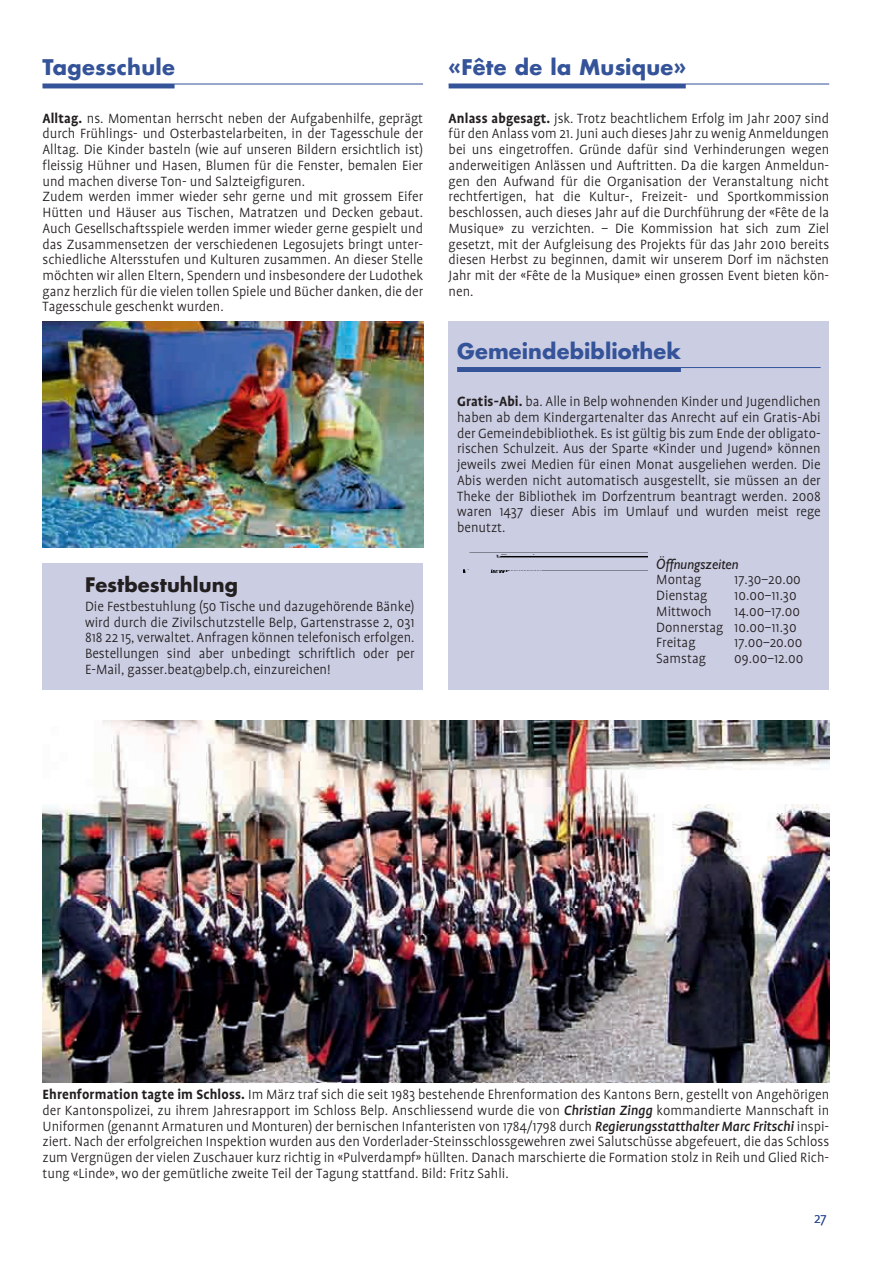
<style>
.page{position:relative;width:893px;height:1263px;background:#fff}
.page>*{position:absolute;margin:0;border:0;box-sizing:border-box;transform-origin:0 0}
.t1{font:700 21px "Futura";letter-spacing:.01em;color:#345399}
.t2{font:700 19.5px "Futura";color:#231f20}
.t3{font:300 15.3px/15.8px "Profile";color:#231f20;text-align:justify}
.t4{font:300 15.3px "Profile";color:#345399}
.t5{font:italic 15px "Gill Sans";color:#231f20}
.s1{font-weight:700}
.s2{font-weight:500;font-style:italic}
</style>
<div class="page">
<hr style="left:0;top:0;width:1px;height:1263px;background:#d7d8ea">
<hr style="left:43px;top:84px;width:132px;height:4px;background:#345399">
<hr style="left:43px;top:84px;width:380px;height:1px;background:#345399">
<img style="left:43px;top:321px;width:380px;height:227px">
<hr style="left:449px;top:84px;width:237px;height:4px;background:#345399">
<hr style="left:449px;top:84px;width:380px;height:1px;background:#345399">
<img style="left:43px;top:720px;width:786px;height:362px">
<div style="left:449px;top:321px;width:380px;height:369px;background:#cbcde3"></div>
<div style="left:457px;top:367px;width:224px;height:5px;background:#345399"></div>
<hr style="left:457px;top:367px;width:364px;height:1px;background:#345399">
<img style="left:464px;top:552px;width:184px;height:21px">
<div style="left:43px;top:564px;width:380px;height:126px;background:#cbcde3"></div>
<h1 class="t1" style="left:43px;top:53px;width:134px">Tagesschule</h1>
<p class="t3" style="left:43px;top:110px;width:382px;text-align:left"><span class="s1">Alltag.</span> ns. Momentan herrscht neben der Aufgabenhilfe, geprägt durch Frühlings- und Osterbastelarbeiten, in der Tagesschule der Alltag. Die Kinder basteln (wie auf unseren Bildern ersichtlich ist) fleissig Hühner und Hasen, Blumen für die Fenster, bemalen Eier und machen diverse Ton- und Salzteigfiguren.<br>Zudem werden immer wieder sehr gerne und mit grossem Eifer Hütten und Häuser aus Tischen, Matratzen und Decken gebaut.<br>Auch Gesellschaftsspiele werden immer wieder gerne gespielt und das Zusammensetzen der verschiedenen Legosujets bringt unter&shy;schiedliche Altersstufen und Kulturen zusammen. An dieser Stelle möchten wir allen Eltern, Spendern und insbesondere der Ludothek ganz herzlich für die vielen tollen Spiele und Bücher danken, die der Tagesschule geschenkt wurden.</p>
<p class="t2" style="left:85px;top:571px;width:154px">Festbestuhlung</p>
<p class="t3" style="left:85px;top:598px;width:331px">Die Festbestuhlung (50 Tische und dazugehörende Bänke) wird durch die Zivilschutzstelle Belp, Gartenstrasse 2, 031<br>818 22 15, verwaltet. Anfragen können telefonisch erfolgen.<br>Bestellungen sind aber unbedingt schriftlich oder per E-Mail, gasser.beat@belp.ch, einzureichen!</p>
<h1 class="t1" style="left:449px;top:53px;width:239px">«Fête de la Musique»</h1>
<p class="t3" style="left:449px;top:110px;width:382px"><span class="s1">Anlass abgesagt.</span> jsk. Trotz beachtlichem Erfolg im Jahr 2007 sind für den Anlass vom 21. Juni auch dieses Jahr zu wenig Anmeldungen bei uns eingetroffen. Gründe dafür sind Verhinderungen wegen anderweitigen Anlässen und Auftritten. Da die kargen Anmeldun&shy;gen den Aufwand für die Organisation der Veranstaltung nicht rechtfertigen, hat die Kultur-, Freizeit- und Sportkommission beschlossen, auch dieses Jahr auf die Durchführung der «Fête de la Musique» zu verzichten. – Die Kommission hat sich zum Ziel gesetzt, mit der Aufgleisung des Projekts für das Jahr 2010 bereits diesen Herbst zu beginnen, damit wir unserem Dorf im nächsten Jahr mit der «Fête de la Musique» einen grossen Event bieten kön&shy;nen.</p>
<h1 class="t1" style="left:457px;top:336px;width:225px">Gemeindebibliothek</h1>
<p class="t3" style="left:457px;top:394px;width:365px"><span class="s1">Gratis-Abi.</span> ba. Alle in Belp wohnenden Kinder und Jugendlichen haben ab dem Kindergartenalter das Anrecht auf ein Gratis-Abi der Gemeindebibliothek. Es ist gültig bis zum Ende der obligato&shy;rischen Schulzeit. Aus der Sparte «Kinder und Jugend» können jeweils zwei Medien für einen Monat ausgeliehen werden. Die Abis werden nicht automatisch ausgestellt, sie müssen an der Theke der Bibliothek im Dorfzentrum beantragt werden. 2008 waren 1437 dieser Abis im Umlauf und wurden meist rege benutzt.</p>
<p class="t5" style="left:656px;top:555px;width:84px">Öffnungszeiten</p>
<p class="t3" style="left:656px;top:572px;width:47px">Montag</p>
<p class="t3" style="left:734px;top:572px;width:68px">17.30–20.00</p>
<p class="t3" style="left:656px;top:588px;width:53px">Dienstag</p>
<p class="t3" style="left:734px;top:588px;width:64px">10.00–11.30</p>
<p class="t3" style="left:656px;top:603px;width:57px">Mittwoch</p>
<p class="t3" style="left:656px;top:603px;width:145px;text-align:left;text-indent:78px">14.00–17.00<br>Donnerstag 10.00–11.30<br>Freitag</p>
<p class="t3" style="left:734px;top:635px;width:70px">17.00–20.00</p>
<p class="t3" style="left:656px;top:651px;width:51px">Samstag</p>
<p class="t3" style="left:734px;top:651px;width:71px">09.00–12.00</p>
<p class="t3" style="left:43px;top:1087px;width:788px"><span class="s1">Ehrenformation tagte im Schloss.</span> Im März traf sich die seit 1983 bestehende Ehrenformation des Kantons Bern, gestellt von Angehörigen der Kantonspolizei, zu ihrem Jahresrapport im Schloss Belp. Anschliessend wurde die von <span class="s2">Christian Zingg</span> kommandierte Mannschaft in Uniformen (genannt Armaturen und Monturen) der bernischen Infanteristen von 1784/1798 durch <span class="s2">Regierungsstatthalter Marc Fritschi</span> inspi&shy;ziert. Nach der erfolgreichen Inspektion wurden aus den Vorderlader-Steinsschlossgewehren zwei Salutschüsse abgefeuert, die das Schloss zum Vergnügen der vielen Zuschauer kurz richtig in «Pulverdampf» hüllten. Danach marschierte die Formation stolz in Reih und Glied Rich&shy;tung «Linde», wo der gemütliche zweite Teil der Tagung stattfand. Bild: Fritz Sahli.</p>
<p class="t4" style="left:814px;top:1211px;width:14px">27</p>
</div>
